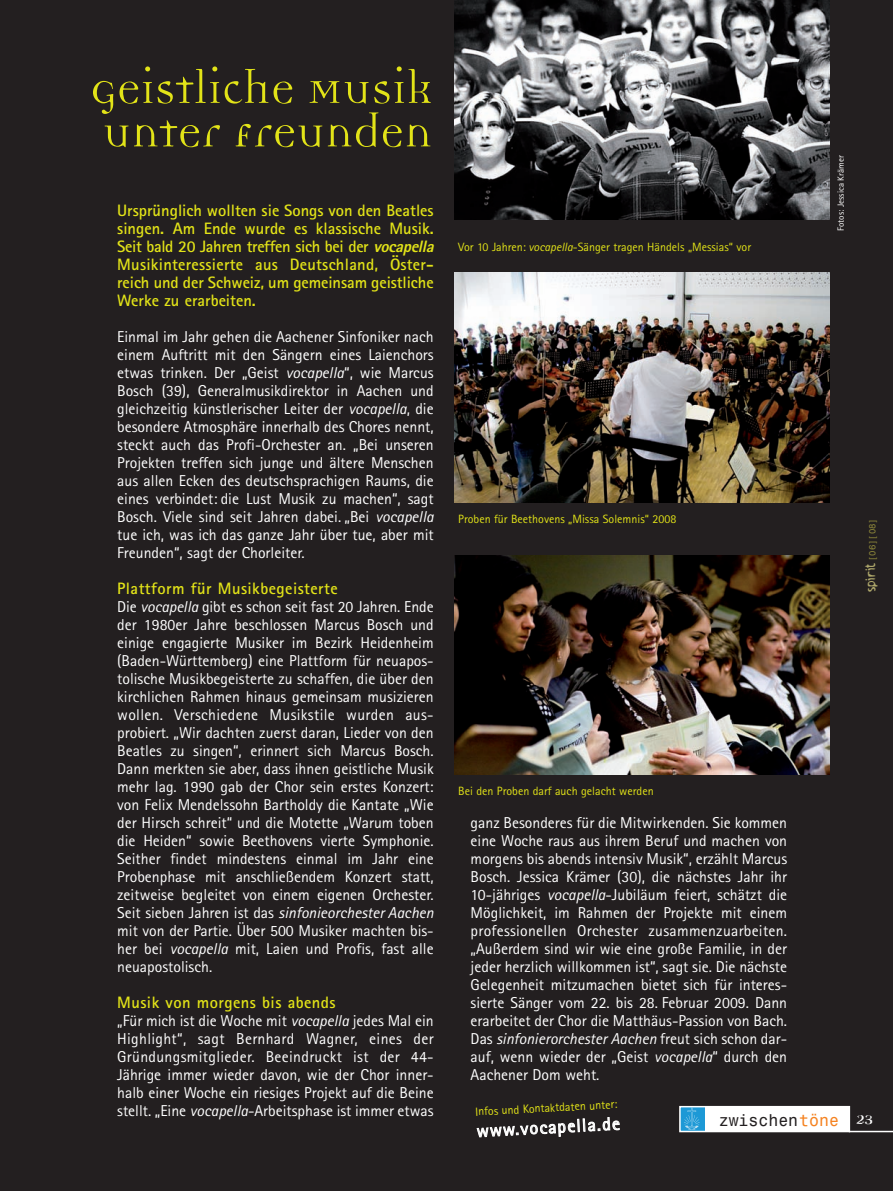
<style>
.page{position:relative;width:893px;height:1191px;background:#231f20}
.page>*{position:absolute;margin:0;border:0;box-sizing:border-box;transform-origin:0 0}
.t1{font:51px/43.5px "Democratica";color:#e2e318}
.t2{font:18px "Rotis Sans Serif";color:#fff}
.t3{font:700 16.5px/18px "Rotis Sans Serif";color:#e2e318}
.t4{font:700 16.5px "Rotis Sans Serif";letter-spacing:.025em;color:#e2e318}
.t5{font:16.5px "Monospace 821 BT";color:#231f20}
.t6{font:15.75px/18px "Rotis Sans Serif";color:#fff;text-align:justify}
.t7{font:13.5px "Bastard";color:#fff}
.t8{font:12px "Rotis Sans Serif";color:#e2e318}
.t9{font:9px "Rotis Sans Serif";color:#fff}
.t10{font:9px "Monospace 821 BT";color:#8c863a}
.s1{font-weight:800;font-style:italic}
.s2{font-style:italic}
.s3{font-family:"Holstein";font-size:15px;color:#aea76b}
.s4{color:#f58220}
</style>
<div class="page">
<div style="left:681px;top:1107px;width:168px;height:23px;background:#fff"></div>
<img style="left:682px;top:1109px;width:23px;height:20px">
<div style="left:679px;top:1106px;width:171px;height:26px;border:2px solid #fff"></div>
<img style="left:454px;top:0;width:375px;height:220px">
<img style="left:454px;top:272px;width:375px;height:230px">
<img style="left:454px;top:555px;width:375px;height:219px">
<hr style="left:849px;top:1130px;width:44px;height:2px;background:#fff">
<h1 class="t1" style="left:90px;top:70px;width:344px">Geistliche Musik unter Freunden</h1>
<p class="t3" style="left:117px;top:203px;width:321px">Ursprünglich wollten sie Songs von den Beatles singen. Am Ende wurde es klassische Musik.<br>Seit bald 20 Jahren treffen sich bei der <span class="s1">vocapella </span>Musikinteressierte aus Deutschland, Öster&shy;reich und der Schweiz, um gemeinsam geistliche Werke zu erarbeiten.</p>
<p class="t6" style="left:117px;top:329px;width:318px">Einmal im Jahr gehen die Aachener Sinfoniker nach einem Auftritt mit den Sängern eines Laienchors etwas trinken. Der „Geist <span class="s2">vocapella</span>“, wie Marcus Bosch (39), Generalmusikdirektor in Aachen und gleichzeitig künstlerischer Leiter der <span class="s2">vocapella</span>, die besondere Atmosphäre innerhalb des Chores nennt, steckt auch das Profi-Orchester an. „Bei unseren Projekten treffen sich junge und ältere Menschen aus allen Ecken des deutschsprachigen Raums, die eines verbindet: die Lust Musik zu machen“, sagt Bosch. Viele sind seit Jahren dabei. „Bei <span class="s2">vocapella </span>tue ich, was ich das ganze Jahr über tue, aber mit Freunden“, sagt der Chorleiter.</p>
<p class="t4" style="left:117px;top:583px;width:222px">Plattform für Musikbegeisterte</p>
<p class="t6" style="left:117px;top:599px;width:318px">Die <span class="s2">vocapella</span> gibt es schon seit fast 20 Jahren. Ende der 1980er Jahre beschlossen Marcus Bosch und einige engagierte Musiker im Bezirk Heidenheim (Baden-Württemberg) eine Plattform für neuapos&shy;tolische Musikbegeisterte zu schaffen, die über den kirchlichen Rahmen hinaus gemeinsam musizieren wollen. Verschiedene Musikstile wurden aus&shy;probiert. „Wir dachten zuerst daran, Lieder von den Beatles zu singen“, erinnert sich Marcus Bosch.<br>Dann merkten sie aber, dass ihnen geistliche Musik mehr lag. 1990 gab der Chor sein erstes Konzert: von Felix Mendelssohn Bartholdy die Kantate „Wie der Hirsch schreit“ und die Motette „Warum toben die Heiden“ sowie Beethovens vierte Symphonie.<br>Seither findet mindestens einmal im Jahr eine Probenphase mit anschließendem Konzert statt, zeitweise begleitet von einem eigenen Orchester.<br>Seit sieben Jahren ist das <span class="s2">sinfonieorchester Aachen </span>mit von der Partie. Über 500 Musiker machten bis&shy;her bei <span class="s2">vocapella</span> mit, Laien und Profis, fast alle neuapostolisch.</p>
<p class="t4" style="left:117px;top:997px;width:220px">Musik von morgens bis abends</p>
<p class="t6" style="left:117px;top:1013px;width:318px">„Für mich ist die Woche mit <span class="s2">vocapella</span> jedes Mal ein Highlight“, sagt Bernhard Wagner, eines der Gründungsmitglieder. Beeindruckt ist der 44- Jährige immer wieder davon, wie der Chor inner&shy;halb einer Woche ein riesiges Projekt auf die Beine stellt. „Eine <span class="s2">vocapella</span>-Arbeitsphase ist immer etwas</p>
<p class="t8" style="left:458px;top:243px;width:294px">Vor 10 Jahren: <span class="s2">vocapella</span>-Sänger tragen Händels „Messias“ vor</p>
<p class="t9" style="left:838px;top:231px;width:77px;rotate:-90deg">Fotos: Jessica Krämer</p>
<p class="t8" style="left:458px;top:515px;width:220px">Proben für Beethovens „Missa Solemnis“ 2008</p>
<p class="t10" style="left:869px;top:592px;width:75px;rotate:-90deg"><span class="s3">spirit</span> [06][08]</p>
<p class="t8" style="left:458px;top:787px;width:197px">Bei den Proben darf auch gelacht werden</p>
<p class="t6" style="left:471px;top:815px;width:318px">ganz Besonderes für die Mitwirkenden. Sie kommen eine Woche raus aus ihrem Beruf und machen von morgens bis abends intensiv Musik“, erzählt Marcus Bosch. Jessica Krämer (30), die nächstes Jahr ihr 10-jähriges <span class="s2">vocapella</span>-Jubiläum feiert, schätzt die Möglichkeit, im Rahmen der Projekte mit einem professionellen Orchester zusammenzuarbeiten. „Außerdem sind wir wie eine große Familie, in der jeder herzlich willkommen ist“, sagt sie. Die nächste Gelegenheit mitzumachen bietet sich für interes&shy;sierte Sänger vom 22. bis 28. Februar 2009. Dann erarbeitet der Chor die Matthäus-Passion von Bach.<br>Das <span class="s2">sinfonierorchester Aachen</span> freut sich schon dar&shy;auf, wenn wieder der „Geist <span class="s2">vocapella</span>“ durch den Aachener Dom weht.</p>
<p class="t8" style="left:475px;top:1107px;width:144px;rotate:-3deg">Infos und Kontaktdaten unter:</p>
<p class="t2" style="left:476px;top:1124px;width:145px;rotate:-3deg">www.vocapella.de</p>
<p class="t5" style="left:719px;top:1114px;width:122px">zwischen<span class="s4">töne</span></p>
<p class="t7" style="left:856px;top:1115px;width:18px">23</p>
</div>
